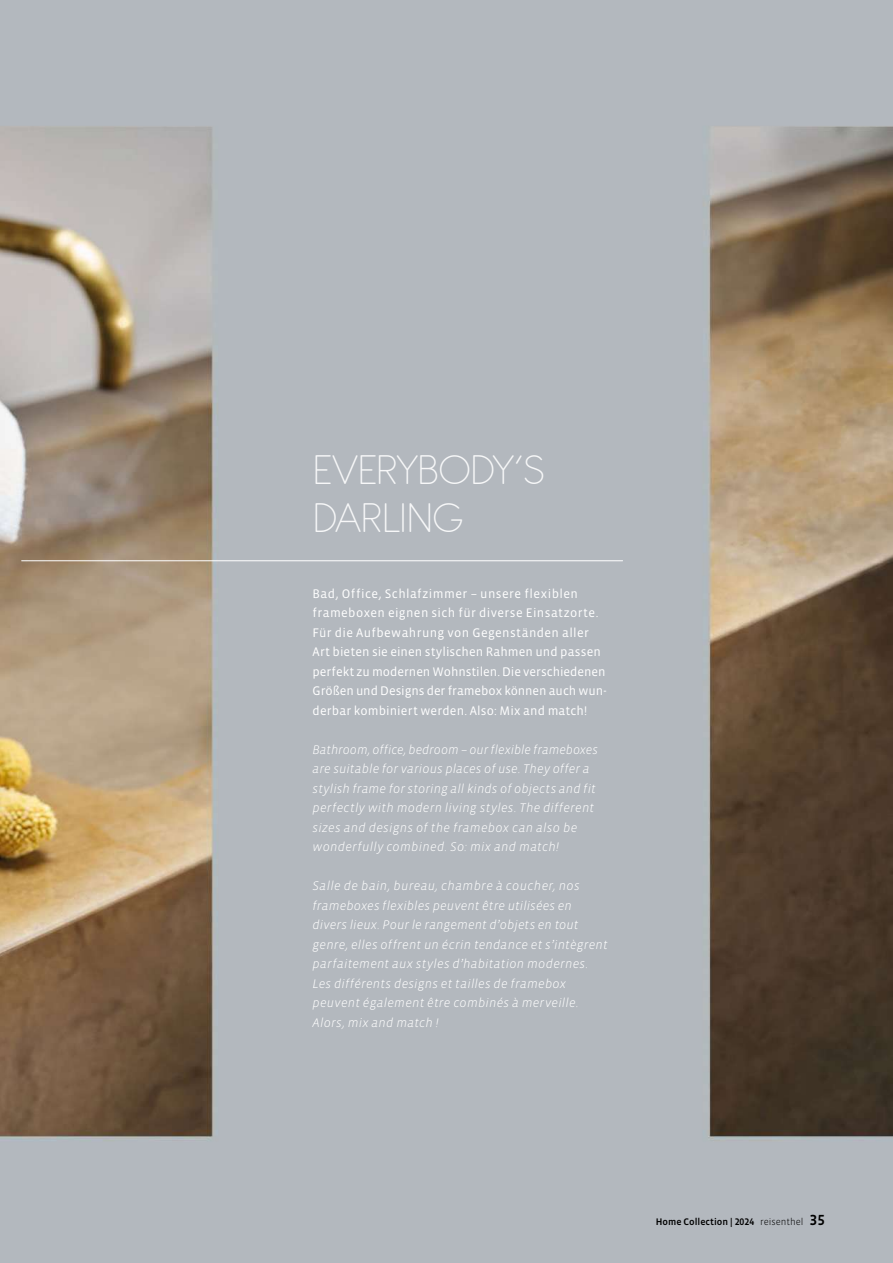
<style>
.page{position:relative;width:893px;height:1263px;background:#fff}
.page>*{position:absolute;margin:0;border:0;box-sizing:border-box;transform-origin:0 0}
.t1{font:200 45px/48px "Antipasto Pro";letter-spacing:-.01em;color:#fff}
.t2{font:italic 300 12.75px/19.5px "Vista Sans OT";letter-spacing:.015em;color:#fff}
.t3{font:12.75px/19.5px "Vista Sans OT";letter-spacing:.015em;color:#fff}
.t4{font:500 9.75px "Vista Sans OT";color:#000}
.s1{font-weight:300}
.s2{font-size:15px}
</style>
<div class="page">
<img style="left:0;top:0;width:893px;height:1263px">
<hr style="left:22px;top:560px;width:601px;height:1px;background:#fff">
<h1 class="t1" style="left:313px;top:448px;width:234px">EVERYBODY‘S<br>DARLING</h1>
<p class="t3" style="left:313px;top:584px;width:296px">Bad, Office, Schlafzimmer – unsere flexiblen frameboxen eignen sich für diverse Einsatzorte.<br>Für die Aufbewahrung von Gegenständen aller Art bieten sie einen stylischen Rahmen und passen perfekt zu modernen Wohnstilen. Die verschiedenen Größen und Designs der framebox können auch wun&shy;derbar kombiniert werden. Also: Mix and match!</p>
<p class="t2" style="left:313px;top:740px;width:287px">Bathroom, office, bedroom – our flexible frameboxes are suitable for various places of use. They offer a stylish frame for storing all kinds of objects and fit perfectly with modern living styles. The different sizes and designs of the framebox can also be wonderfully combined. So: mix and match!</p>
<p class="t2" style="left:313px;top:877px;width:297px">Salle de bain, bureau, chambre à coucher, nos frameboxes flexibles peuvent être utilisées en divers lieux. Pour le rangement d’objets en tout genre, elles offrent un écrin tendance et s’intègrent parfaitement aux styles d’habitation modernes.<br>Les différents designs et tailles de framebox peuvent également être combinés à merveille.<br>Alors, mix and match !</p>
<p class="t4" style="left:656px;top:1217px;width:171px">Home Collection | 2024 <span class="s1">reisenthel</span> <span class="s2">35</span></p>
</div>
